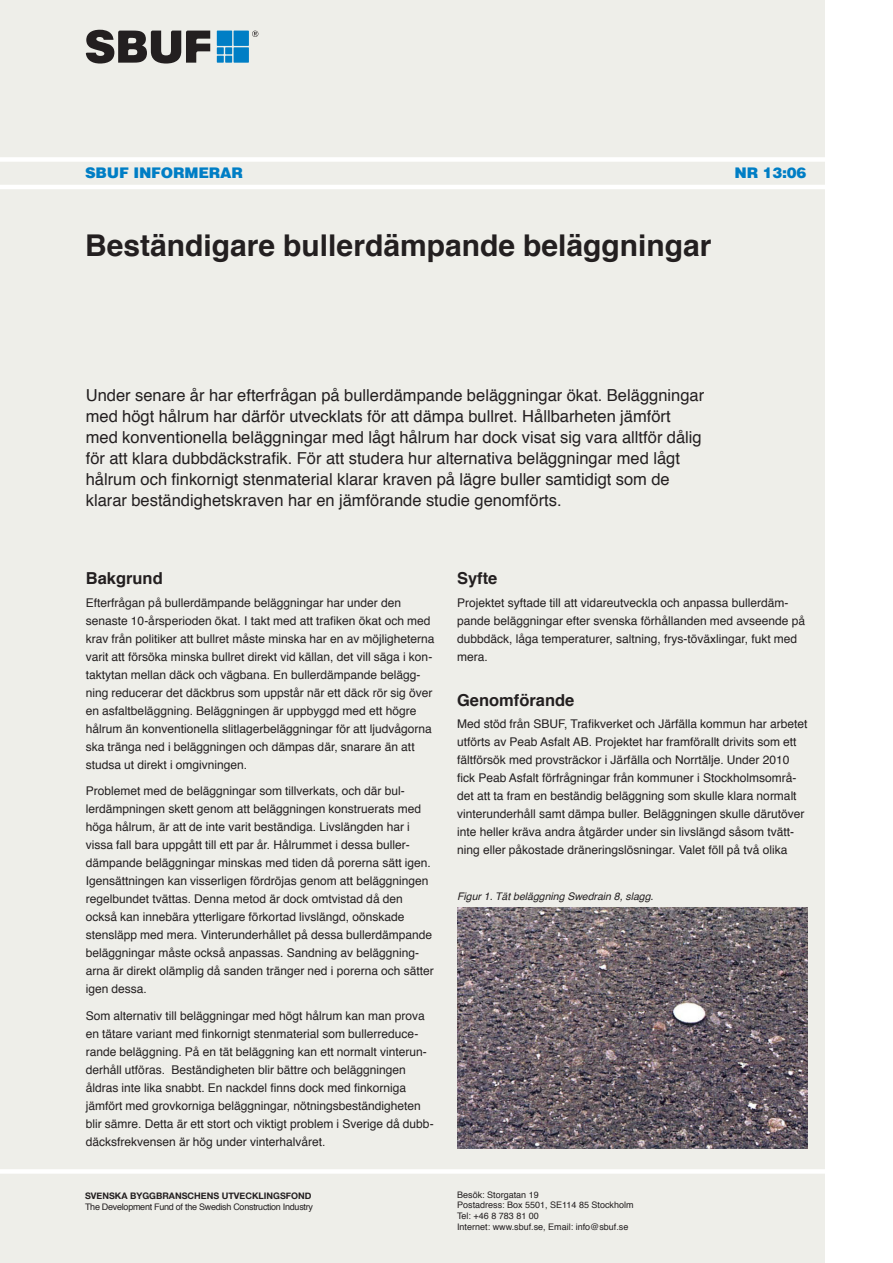
<style>
.page{position:relative;width:893px;height:1263px;background:#fff}
.page>*{position:absolute;margin:0;border:0;box-sizing:border-box;transform-origin:0 0}
.Rubrik{font:700 30px "Helvetica";color:#231f20}
.Ingress{font:16.5px/21px "Helvetica";color:#231f20}
.Mellanrubbe{font:700 16.5px "Helvetica";color:#231f20}
.t1{font:900 15px "Helvetica";letter-spacing:-.02em;color:#007ec5}
.Brödtext{font:12px/18px "Helvetica";color:#231f20}
.Bildtext{font:italic 10.5px "Helvetica";color:#231f20}
.t2{font:9px "Helvetica";color:#231f20}
.t3{font:9px "Helvetica";letter-spacing:-.03em;color:#231f20}
.t4{font:700 9px "Helvetica Neue";color:#231f20}
</style>
<div class="page">
<div style="left:0;top:0;width:825px;height:1263px;background:#eeeee9"></div>
<svg style="left:86px;top:30px;width:124px;height:34px"></svg>
<div style="left:225px;top:47px;width:7px;height:7px;background:#007ec5"></div>
<div style="left:217px;top:47px;width:7px;height:7px;background:#007ec5"></div>
<div style="left:225px;top:56px;width:7px;height:7px;background:#007ec5"></div>
<div style="left:217px;top:56px;width:7px;height:7px;background:#007ec5"></div>
<div style="left:234px;top:47px;width:15px;height:16px;background:#007ec5"></div>
<div style="left:234px;top:31px;width:15px;height:15px;background:#007ec5"></div>
<div style="left:217px;top:31px;width:15px;height:15px;background:#007ec5"></div>
<svg style="left:252px;top:31px;width:6px;height:6px"></svg>
<div style="left:0;top:157px;width:835px;height:5px;background:#fff"></div>
<hr style="left:0;top:185px;width:835px;height:4px;background:#fff">
<div style="left:0;top:1169px;width:836px;height:5px;background:#fff"></div>
<img style="left:457px;top:908px;width:351px;height:240px">
<p class="t1" style="left:85px;top:164px;width:160px">SBUF INFORMERAR</p>
<p class="t1" style="left:734px;top:164px;width:74px">NR 13:06</p>
<p class="Rubrik" style="left:85px;top:222px;width:628px">Beständigare bullerdämpande beläggningar</p>
<p class="Ingress" style="left:86px;top:386px;width:620px">Under senare år har efterfrågan på bullerdämpande beläggningar ökat. Beläggningar med högt hålrum har därför utvecklats för att dämpa bullret. Hållbarheten jämfört med konventionella beläggningar med lågt hålrum har dock visat sig vara alltför dålig för att klara dubbdäckstrafik. För att studera hur alternativa beläggningar med lågt hålrum och finkornigt stenmaterial klarar kraven på lägre buller samtidigt som de klarar beständighetskraven har en jämförande studie genomförts.</p>
<p class="Mellanrubbe" style="left:86px;top:565px;width:79px">Bakgrund</p>
<p class="Brödtext" style="left:86px;top:594px;width:350px">Efterfrågan på bullerdämpande beläggningar har under den senaste 10-årsperioden ökat. I takt med att trafiken ökat och med krav från politiker att bullret måste minska har en av möjligheterna varit att försöka minska bullret direkt vid källan, det vill säga i kon&shy;taktytan mellan däck och vägbana. En bullerdämpande belägg&shy;ning reducerar det däckbrus som uppstår när ett däck rör sig över en asfaltbeläggning. Beläggningen är uppbyggd med ett högre hålrum än konventionella slitlagerbeläggningar för att ljudvågorna ska tränga ned i beläggningen och dämpas där, snarare än att studsa ut direkt i omgivningen.</p>
<p class="Brödtext" style="left:86px;top:782px;width:350px">Problemet med de beläggningar som tillverkats, och där bul&shy;lerdämpningen skett genom att beläggningen konstruerats med höga hålrum, är att de inte varit beständiga. Livslängden har i vissa fall bara uppgått till ett par år. Hålrummet i dessa buller&shy;dämpande beläggningar minskas med tiden då porerna sätt igen.<br>Igensättningen kan visserligen fördröjas genom att beläggningen regelbundet tvättas. Denna metod är dock omtvistad då den också kan innebära ytterligare förkortad livslängd, oönskade stensläpp med mera. Vinterunderhållet på dessa bullerdämpande beläggningar måste också anpassas. Sandning av beläggning&shy;arna är direkt olämplig då sanden tränger ned i porerna och sätter igen dessa.</p>
<p class="Brödtext" style="left:86px;top:1007px;width:349px">Som alternativ till beläggningar med högt hålrum kan man prova en tätare variant med finkornigt stenmaterial som bullerreduce&shy;rande beläggning. På en tät beläggning kan ett normalt vinterun&shy;derhåll utföras. Beständigheten blir bättre och beläggningen åldras inte lika snabbt. En nackdel finns dock med finkorniga jämfört med grovkorniga beläggningar, nötningsbeständigheten blir sämre. Detta är ett stort och viktigt problem i Sverige då dubb&shy;däcksfrekvensen är hög under vinterhalvåret.</p>
<p class="t4" style="left:85px;top:1191px;width:228px">SVENSKA BYGGBRANSCHENS UTVECKLINGSFOND</p>
<p class="t3" style="left:85px;top:1200px;width:229px">The Development Fund of the Swedish Construction Industry</p>
<p class="Mellanrubbe" style="left:457px;top:565px;width:42px">Syfte</p>
<p class="Brödtext" style="left:457px;top:594px;width:349px">Projektet syftade till att vidareutveckla och anpassa bullerdäm&shy;pande beläggningar efter svenska förhållanden med avseende på dubbdäck, låga temperaturer, saltning, frys-töväxlingar, fukt med mera.</p>
<p class="Mellanrubbe" style="left:457px;top:687px;width:119px">Genomförande</p>
<p class="Brödtext" style="left:457px;top:715px;width:352px">Med stöd från SBUF, Trafikverket och Järfälla kommun har arbetet utförts av Peab Asfalt AB. Projektet har framförallt drivits som ett fältförsök med provsträckor i Järfälla och Norrtälje. Under 2010 fick Peab Asfalt förfrågningar från kommuner i Stockholmsområ&shy;det att ta fram en beständig beläggning som skulle klara normalt vinterunderhåll samt dämpa buller. Beläggningen skulle därutöver inte heller kräva andra åtgärder under sin livslängd såsom tvätt&shy;ning eller påkostade dräneringslösningar. Valet föll på två olika</p>
<p class="Bildtext" style="left:457px;top:888px;width:198px">Figur 1. Tät beläggning Swedrain 8, slagg.</p>
<p class="t2" style="left:457px;top:1187px;width:83px">Besök: Storgatan 19</p>
<p class="t2" style="left:457px;top:1198px;width:178px">Postadress: Box 5501, SE114 85 Stockholm</p>
<p class="t2" style="left:457px;top:1209px;width:83px">Tel: +46 8 783 81 00</p>
<p class="t2" style="left:457px;top:1220px;width:173px">Internet: www.sbuf.se, Email: info@sbuf.se</p>
</div>
